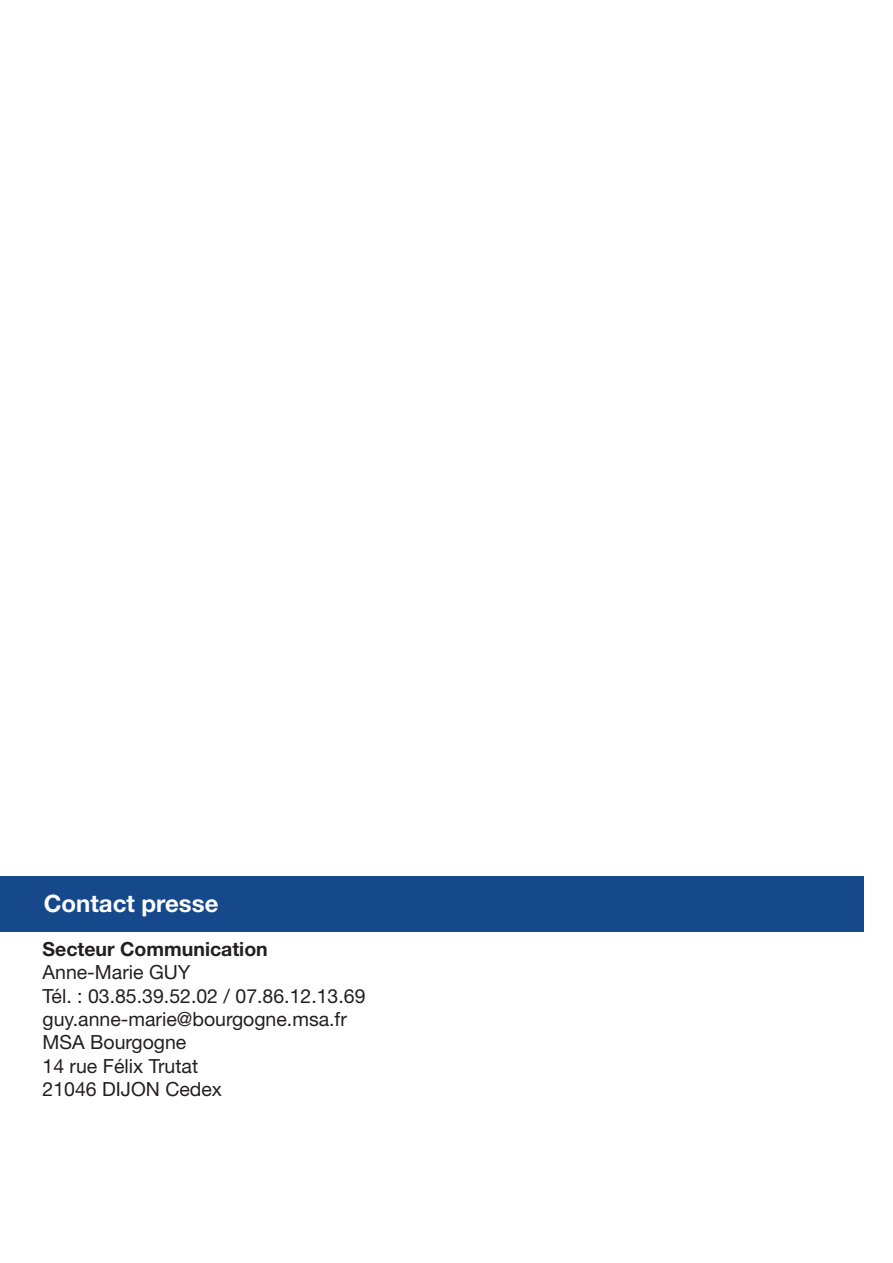
<style>
.page{position:relative;width:893px;height:1263px;background:#fff}
.page>*{position:absolute;margin:0;border:0;box-sizing:border-box;transform-origin:0 0}
.t1{font:700 24px "Helvetica Neue LT Std";color:#fff}
.t2{font:19.5px "Helvetica Neue LT Std";color:#231f20}
.t3{font:700 19.5px "Helvetica Neue LT Std";color:#231f20}
</style>
<div class="page">
<div style="left:0;top:876px;width:863px;height:55px;background:#16498c"></div>
<p class="t1" style="left:44px;top:889px;width:176px">Contact presse</p>
<p class="t3" style="left:43px;top:937px;width:227px">Secteur Communication</p>
<p class="t2" style="left:43px;top:961px;width:150px">Anne-Marie GUY</p>
<p class="t2" style="left:43px;top:984px;width:325px">Tél. : 03.85.39.52.02 / 07.86.12.13.69</p>
<p class="t2" style="left:43px;top:1007px;width:306px">guy.anne-marie@bourgogne.msa.fr</p>
<p class="t2" style="left:43px;top:1031px;width:145px">MSA Bourgogne</p>
<p class="t2" style="left:43px;top:1054px;width:157px">14 rue Félix Trutat</p>
<p class="t2" style="left:43px;top:1078px;width:181px">21046 DIJON Cedex</p>
</div>
